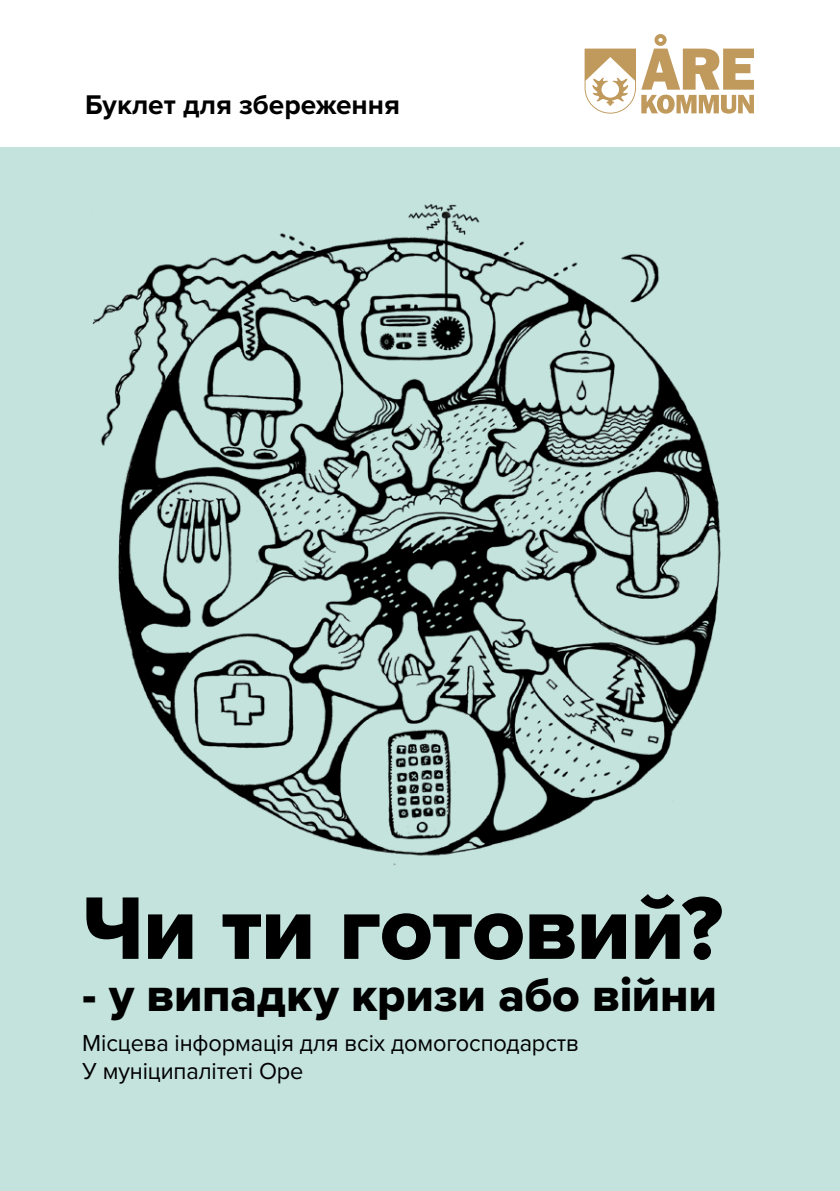
<style>
.page{position:relative;width:840px;height:1191px;background:#fff}
.page>*{position:absolute;margin:0;border:0;box-sizing:border-box;transform-origin:0 0}
.t1{font:92px "Proxima Nova Extrabld";letter-spacing:-.01em;color:#000}
.t2{font:48px "Proxima Nova Extrabld";letter-spacing:-.005em;color:#000}
.t3{font:700 28px "Proxima Nova";color:#000}
.t4{font:24px/28px "Proxima Nova";letter-spacing:-.005em;color:#000}
</style>
<div class="page">
<div style="left:0;top:147px;width:839px;height:1044px;background:#c4e3dd"></div>
<img style="left:92px;top:204px;width:629px;height:661px">
<svg style="left:641px;top:34px;width:112px;height:80px"></svg>
<svg style="left:584px;top:49px;width:51px;height:65px"></svg>
<p class="t3" style="left:85px;top:84px;width:316px">Буклет для збереження</p>
<h1 class="t1" style="left:82px;top:859px;width:642px">Чи ти готовий?</h1>
<h2 class="t2" style="left:82px;top:959px;width:635px">- у випадку кризи або війни</h2>
<p class="t4" style="left:82px;top:1027px;width:498px">Місцева інформація для всіх домогосподарств<br>У муніципалітеті Оре</p>
</div>
